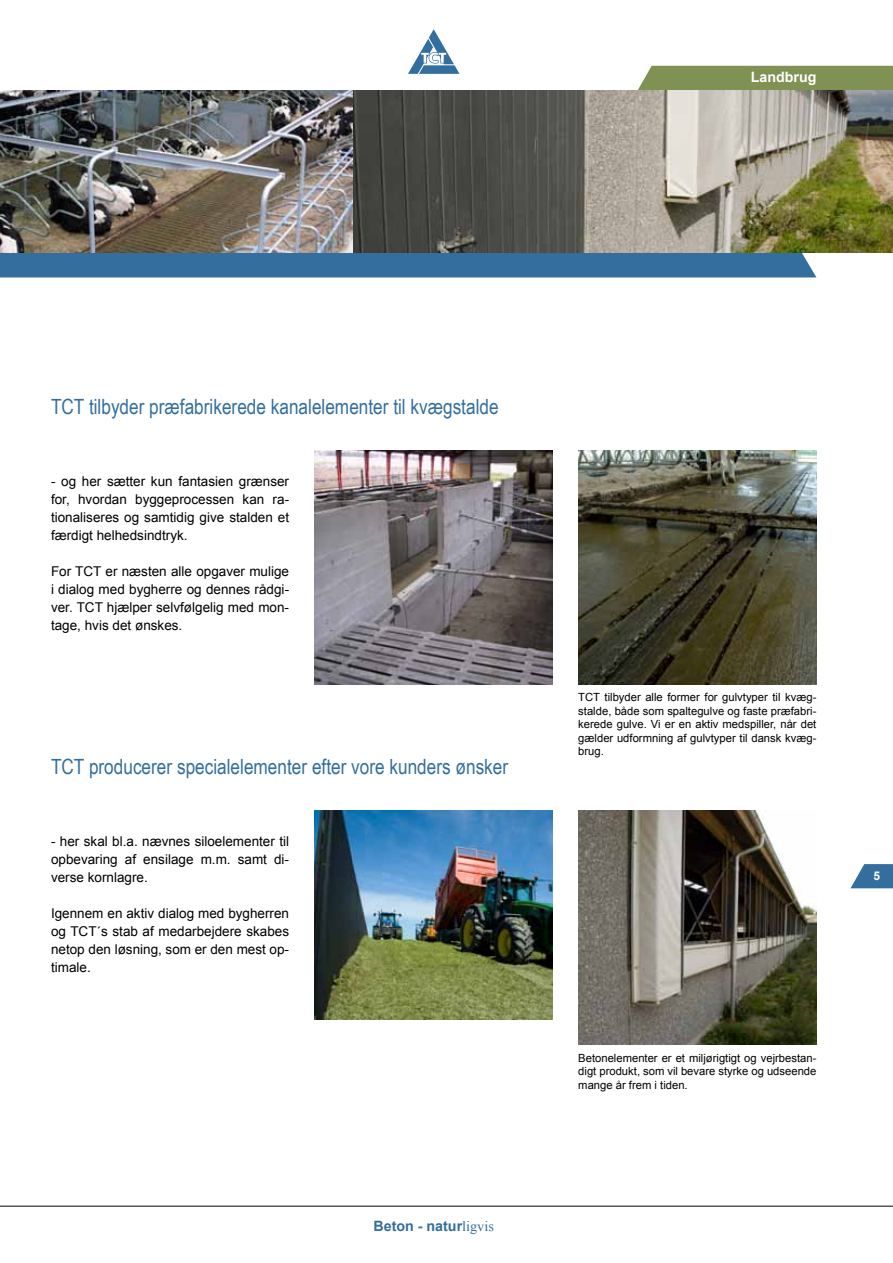
<style>
.page{position:relative;width:893px;height:1263px;background:#fff}
.page>*{position:absolute;margin:0;border:0;box-sizing:border-box;transform-origin:0 0}
.t1{font:21px "Arial Narrow";color:#336e9e}
.t2{font:700 14.25px "Arial";color:#336e9e}
.t3{font:700 14.25px "Arial";color:#fff}
.t4{font:13.5px/18px "Arial";color:#000;text-align:justify}
.t5{font:700 12px "Arial";color:#fff}
.t6{font:11.25px/13.5px "Arial";color:#000;text-align:justify}
.s1{font-family:"Times New Roman";font-weight:400}
</style>
<div class="page">
<div style="left:0;top:252px;width:816px;height:25px;background:#336e9e"></div>
<img style="left:353px;top:90px;width:540px;height:162px">
<img style="left:0;top:90px;width:353px;height:162px">
<div style="left:638px;top:66px;width:255px;height:24px;background:#809154"></div>
<svg style="left:850px;top:864px;width:43px;height:24px"></svg>
<img style="left:315px;top:450px;width:238px;height:234px">
<img style="left:578px;top:450px;width:238px;height:234px">
<img style="left:578px;top:810px;width:238px;height:234px">
<hr style="left:0;top:1206px;width:893px;height:1px;background:#000">
<img style="left:315px;top:810px;width:238px;height:209px">
<svg style="left:408px;top:29px;width:51px;height:45px"></svg>
<p class="t3" style="left:751px;top:68px;width:67px">Landbrug</p>
<h1 class="t1" style="left:51px;top:391px;width:449px">TCT tilbyder præfabrikerede kanalelementer til kvægstalde</h1>
<p class="t4" style="left:51px;top:472px;width:240px">- og her sætter kun fantasien grænser for, hvordan byggeprocessen kan ra&shy;tionaliseres og samtidig give stalden et færdigt helhedsindtryk.</p>
<p class="t4" style="left:51px;top:562px;width:240px">For TCT er næsten alle opgaver mulige i dialog med bygherre og dennes rådgi&shy;ver. TCT hjælper selvfølgelig med mon&shy;tage, hvis det ønskes.</p>
<h1 class="t1" style="left:51px;top:751px;width:459px">TCT producerer specialelementer efter vore kunders ønsker</h1>
<p class="t4" style="left:51px;top:832px;width:240px">- her skal bl.a. nævnes siloelementer til opbevaring af ensilage m.m. samt di&shy;verse kornlagre.</p>
<p class="t4" style="left:51px;top:904px;width:240px">Igennem en aktiv dialog med bygherren og TCT´s stab af medarbejdere skabes netop den løsning, som er den mest op&shy;timale.</p>
<p class="t2" style="left:374px;top:1216px;width:122px">Beton - natur<span class="s1">ligvis</span></p>
<p class="t6" style="left:578px;top:691px;width:240px">TCT tilbyder alle former for gulvtyper til kvæg&shy;stalde, både som spaltegulve og faste præfabri&shy;kerede gulve. Vi er en aktiv medspiller, når det gælder udformning af gulvtyper til dansk kvæg&shy;brug.</p>
<p class="t5" style="left:873px;top:868px;width:8px">5</p>
<p class="t6" style="left:578px;top:1051px;width:240px">Betonelementer er et miljørigtigt og vejrbestan&shy;digt produkt, som vil bevare styrke og udseende mange år frem i tiden.</p>
</div>
